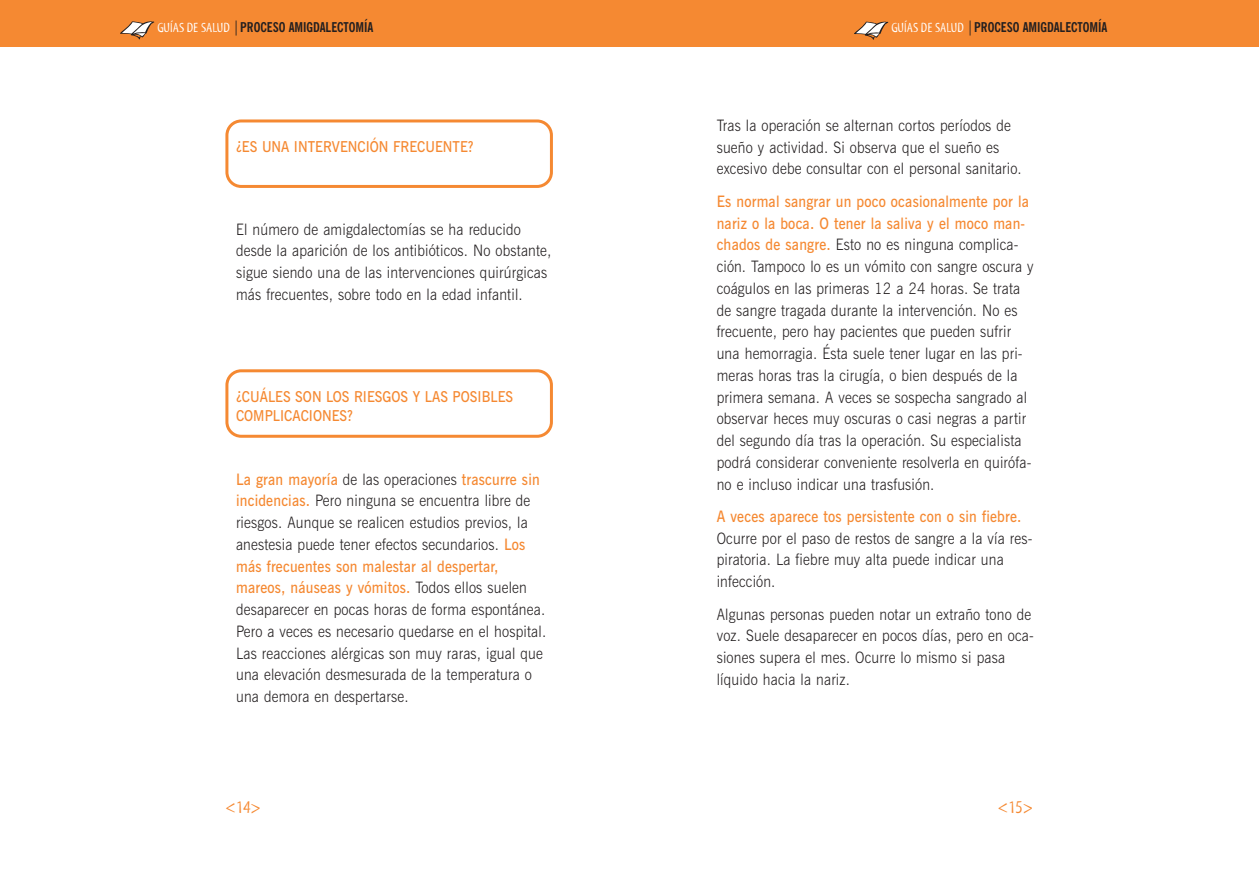
<style>
.page{position:relative;width:1259px;height:893px;background:#fff}
.page>*{position:absolute;margin:0;border:0;box-sizing:border-box;transform-origin:0 0}
.t1{font:18px "Myriad Tilt";color:#f58932}
.t2{font:300 15.75px/21.8px "News Gothic BT";letter-spacing:.015em;color:#231f20;scale:.9 1}
.t3{font:600 15.75px "News Gothic BT";letter-spacing:.015em;color:#f58932;scale:.9 1}
.t4{font:600 15px/19.5px "News Gothic BT";color:#f58932;scale:.9 1}
.t5{font:700 condensed 13.5px "News Gothic BT";color:#231f20}
.s1{font-family:"Myriad Tilt";font-weight:400;font-stretch:normal;color:#fff}
.s2{font-weight:400;font-size:15px}
.s3{font-weight:600;color:#f58932}
</style>
<div class="page">
<div style="left:628px;top:0;width:631px;height:46px;background:#f58932"></div>
<svg style="left:854px;top:21px;width:34px;height:19px"></svg>
<div style="left:0;top:0;width:629px;height:46px;background:#f58932"></div>
<svg style="left:120px;top:21px;width:34px;height:18px"></svg>
<svg style="left:225px;top:119px;width:328px;height:69px"></svg>
<svg style="left:225px;top:369px;width:328px;height:69px"></svg>
<p class="t5" style="left:157px;top:22px;width:217px"><span class="s1">GUÍAS DE SALUD</span> <span class="s2">|</span>PROCESO AMIGDALECTOMÍA</p>
<p class="t4" style="left:236px;top:138px;width:266px">¿ES UNA INTERVENCIÓN FRECUENTE?</p>
<p class="t2" style="left:236px;top:220px;width:352px">El número de amigdalectomías se ha reducido desde la aparición de los antibióticos. No obstante, sigue siendo una de las intervenciones quirúrgicas más frecuentes, sobre todo en la edad infantil.</p>
<p class="t4" style="left:236px;top:388px;width:309px">¿CUÁLES SON LOS RIESGOS Y LAS POSIBLES<br>COMPLICACIONES?</p>
<p class="t2" style="left:236px;top:469px;width:346px"><span class="s3">La gran mayoría</span> de las operaciones <span class="s3">trascurre sin incidencias.</span> Pero ninguna se encuentra libre de riesgos. Aunque se realicen estudios previos, la anestesia puede tener efectos secundarios. <span class="s3">Los más frecuentes son malestar al despertar, mareos, náuseas y vómitos.</span> Todos ellos suelen desaparecer en pocas horas de forma espontánea.<br>Pero a veces es necesario quedarse en el hospital.<br>Las reacciones alérgicas son muy raras, igual que una elevación desmesurada de la temperatura o una demora en despertarse.</p>
<p class="t1" style="left:225px;top:801px;width:37px">&lt;14&gt;</p>
<p class="t5" style="left:891px;top:22px;width:217px"><span class="s1">GUÍAS DE SALUD</span> <span class="s2">|</span>PROCESO AMIGDALECTOMÍA</p>
<p class="t2" style="left:716px;top:116px;width:340px">Tras la operación se alternan cortos períodos de sueño y actividad. Si observa que el sueño es excesivo debe consultar con el personal sanitario.</p>
<p class="t2" style="left:716px;top:192px;width:354px"><span class="s3">Es normal sangrar un poco ocasionalmente por la nariz o la boca. O tener la saliva y el moco man&shy;chados de sangre.</span> Esto no es ninguna complica&shy;ción. Tampoco lo es un vómito con sangre oscura y coágulos en las primeras 12 a 24 horas. Se trata de sangre tragada durante la intervención. No es frecuente, pero hay pacientes que pueden sufrir una hemorragia. Ésta suele tener lugar en las pri&shy;meras horas tras la cirugía, o bien después de la primera semana. A veces se sospecha sangrado al observar heces muy oscuras o casi negras a partir del segundo día tras la operación. Su especialista podrá considerar conveniente resolverla en quirófa&shy;no e incluso indicar una trasfusión.</p>
<p class="t3" style="left:716px;top:510px;width:340px">A veces aparece tos persistente con o sin fiebre.</p>
<p class="t2" style="left:716px;top:529px;width:352px">Ocurre por el paso de restos de sangre a la vía res&shy;piratoria. La fiebre muy alta puede indicar una infección.</p>
<p class="t2" style="left:716px;top:604px;width:354px">Algunas personas pueden notar un extraño tono de voz. Suele desaparecer en pocos días, pero en oca&shy;siones supera el mes. Ocurre lo mismo si pasa líquido hacia la nariz.</p>
<p class="t1" style="left:997px;top:801px;width:37px">&lt;15&gt;</p>
</div>
